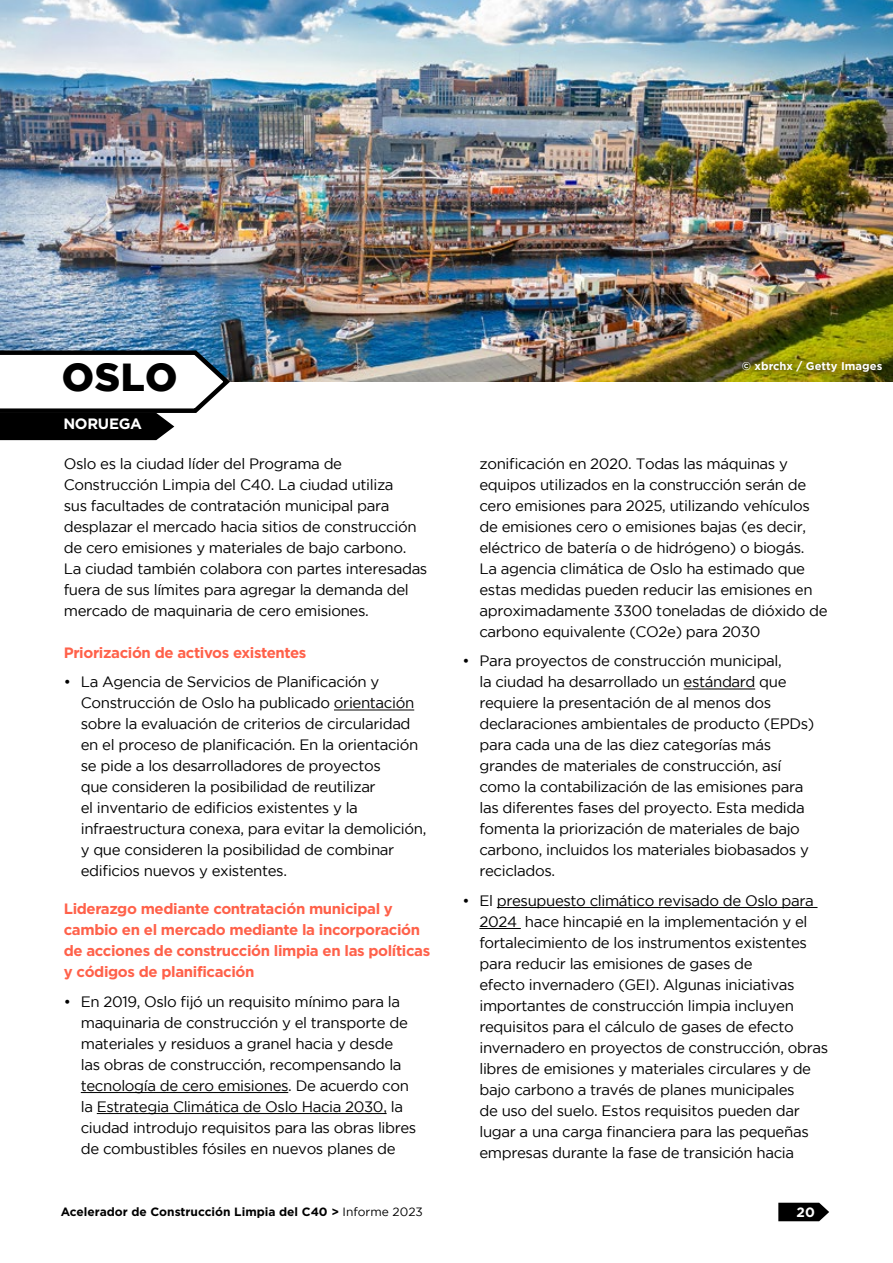
<style>
.page{position:relative;width:893px;height:1263px;background:#fff}
.page>*{position:absolute;margin:0;border:0;box-sizing:border-box;transform-origin:0 0}
.t1{font:900 39px "Gotham";color:#000}
.t2{font:15px/21px "Gotham";letter-spacing:-.025em;color:#000}
.t3{font:700 15px/21px "Gotham";letter-spacing:-.025em;color:#ff614a}
.t4{font:700 15px "Gotham";letter-spacing:-.02em;color:#fff}
.t5{font:700 13.5px "Gotham";color:#fff}
.t6{font:700 12px "Gotham";color:#000}
.t7{font:700 11.25px "Gotham";color:#fff}
.s1{font-weight:400}
</style>
<div class="page">
<img style="left:0;top:0;width:893px;height:382px">
<hr style="left:334px;top:710px;width:80px;height:1px;background:#000">
<hr style="left:81px;top:1092px;width:207px;height:1px;background:#000">
<hr style="left:97px;top:1113px;width:290px;height:1px;background:#000">
<hr style="left:683px;top:689px;width:72px;height:1px;background:#000">
<hr style="left:497px;top:907px;width:320px;height:1px;background:#000">
<hr style="left:479px;top:928px;width:42px;height:1px;background:#000">
<div style="left:734px;top:353px;width:156px;height:27px;background:#000;opacity:.75"></div>
<svg style="left:0;top:348px;width:233px;height:92px"></svg>
<svg style="left:778px;top:1203px;width:51px;height:18px"></svg>
<h1 class="t1" style="left:62px;top:355px;width:117px">OSLO</h1>
<p class="t4" style="left:63px;top:415px;width:80px">NORUEGA</p>
<p class="t2" style="left:64px;top:453px;width:365px">Oslo es la ciudad líder del Programa de Construcción Limpia del C40. La ciudad utiliza<br>sus facultades de contratación municipal para desplazar el mercado hacia sitios de construcción de cero emisiones y materiales de bajo carbono.<br>La ciudad también colabora con partes interesadas fuera de sus límites para agregar la demanda del mercado de maquinaria de cero emisiones.</p>
<p class="t3" style="left:64px;top:641px;width:244px">Priorización de activos existentes</p>
<p class="t2" style="left:81px;top:671px;width:347px;text-indent:-17px">• La Agencia de Servicios de Planificación y Construcción de Oslo ha publicado orientación sobre la evaluación de criterios de circularidad en el proceso de planificación. En la orientación se pide a los desarrolladores de proyectos<br>que consideren la posibilidad de reutilizar<br>el inventario de edificios existentes y la infraestructura conexa, para evitar la demolición, y que consideren la posibilidad de combinar edificios nuevos y existentes.</p>
<p class="t3" style="left:64px;top:898px;width:368px">Liderazgo mediante contratación municipal y cambio en el mercado mediante la incorporación de acciones de construcción limpia en las políticas y códigos de planificación</p>
<p class="t2" style="left:81px;top:991px;width:337px;text-indent:-17px">• En 2019, Oslo fijó un requisito mínimo para la maquinaria de construcción y el transporte de materiales y residuos a granel hacia y desde<br>las obras de construcción, recompensando la tecnología de cero emisiones. De acuerdo con la Estrategia Climática de Oslo Hacia 2030, la ciudad introdujo requisitos para las obras libres de combustibles fósiles en nuevos planes de</p>
<p class="t7" style="left:742px;top:360px;width:142px">© xbrchx / Getty Images</p>
<p class="t2" style="left:479px;top:453px;width:350px">zonificación en 2020. Todas las máquinas y equipos utilizados en la construcción serán de cero emisiones para 2025, utilizando vehículos de emisiones cero o emisiones bajas (es decir, eléctrico de batería o de hidrógeno) o biogás.<br>La agencia climática de Oslo ha estimado que estas medidas pueden reducir las emisiones en aproximadamente 3300 toneladas de dióxido de carbono equivalente (CO2e) para 2030</p>
<p class="t2" style="left:479px;top:650px;width:336px;text-indent:-17px">• Para proyectos de construcción municipal,<br>la ciudad ha desarrollado un estándard que requiere la presentación de al menos dos declaraciones ambientales de producto (EPDs) para cada una de las diez categorías más grandes de materiales de construcción, así como la contabilización de las emisiones para las diferentes fases del proyecto. Esta medida fomenta la priorización de materiales de bajo carbono, incluidos los materiales biobasados y reciclados.</p>
<p class="t2" style="left:479px;top:890px;width:350px;text-indent:-17px">• El presupuesto climático revisado de Oslo para 2024 hace hincapié en la implementación y el fortalecimiento de los instrumentos existentes para reducir las emisiones de gases de<br>efecto invernadero (GEI). Algunas iniciativas importantes de construcción limpia incluyen requisitos para el cálculo de gases de efecto invernadero en proyectos de construcción, obras libres de emisiones y materiales circulares y de bajo carbono a través de planes municipales<br>de uso del suelo. Estos requisitos pueden dar lugar a una carga financiera para las pequeñas empresas durante la fase de transición hacia</p>
<p class="t6" style="left:61px;top:1205px;width:364px">Acelerador de Construcción Limpia del C40 &gt; <span class="s1">Informe 2023</span></p>
<p class="t5" style="left:797px;top:1204px;width:20px">20</p>
</div>
